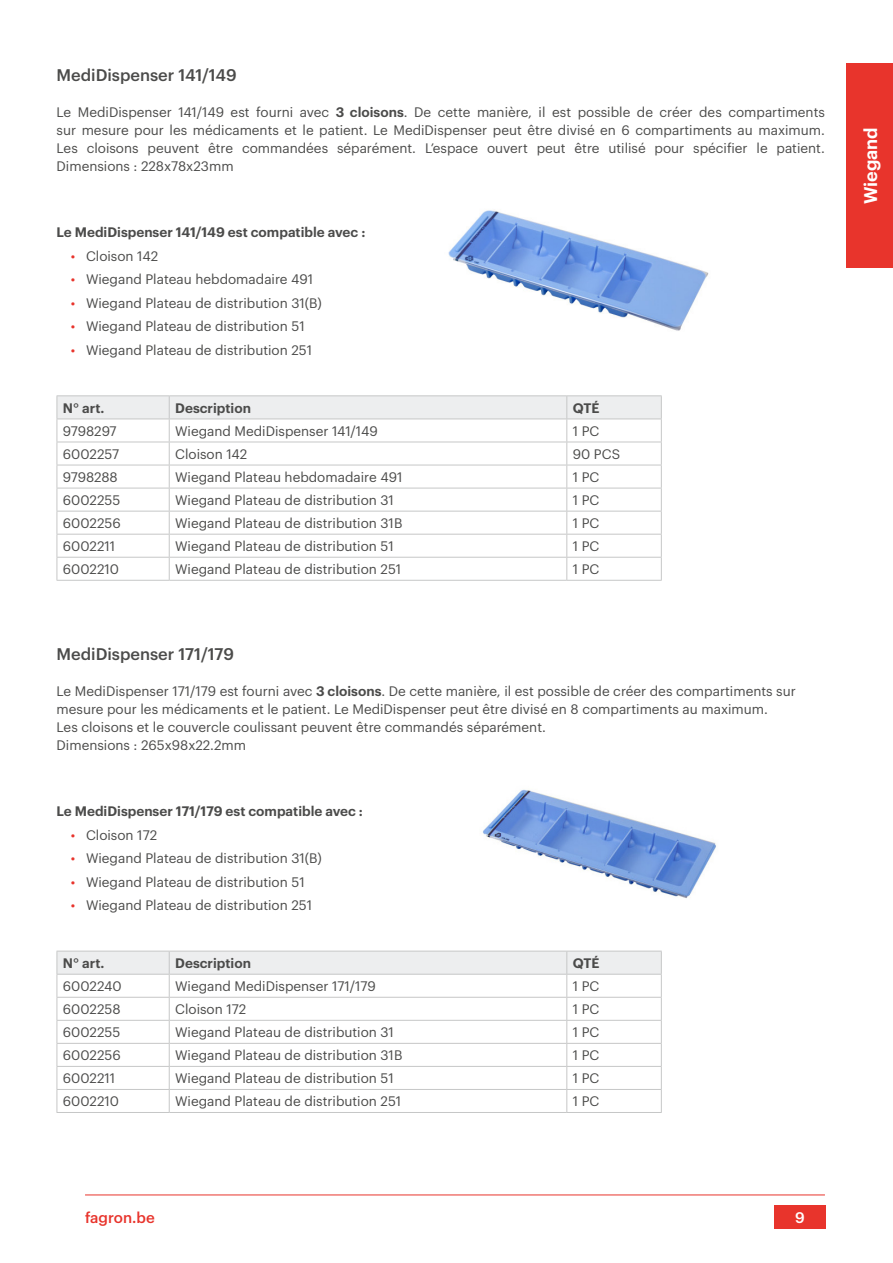
<style>
.page{position:relative;width:893px;height:1263px;background:#fff}
.page>*{position:absolute;margin:0;border:0;box-sizing:border-box;transform-origin:0 0}
.t1{font:600 18px "Graphik";color:#fff}
.t2{font:500 16.5px "Graphik";color:#4b4b4a}
.t3{font:500 15px "Graphik";color:#e8342c}
.t4{font:500 15px "Graphik";color:#fff}
.t5{font:13.5px/18px "Graphik";color:#4b4b4a;text-align:justify}
.t6{font:600 13.5px "Graphik";color:#4b4b4a}
.s1{font-weight:600}
.s2{color:#e8342c}
</style>
<div class="page">
<hr style="left:85px;top:1194px;width:740px;height:1px;background:#e8342c">
<div style="left:774px;top:1205px;width:51px;height:24px;background:#e8342c"></div>
<div style="left:846px;top:64px;width:47px;height:204px;background:#e8342c"></div>
<hr style="left:57px;top:395px;width:112px;height:1px;background:#c6c7c7">
<hr style="left:169px;top:395px;width:398px;height:1px;background:#c6c7c7">
<hr style="left:567px;top:395px;width:95px;height:1px;background:#c6c7c7">
<svg style="left:57px;top:396px;width:605px;height:184px"></svg>
<hr style="left:57px;top:580px;width:112px;height:1px;background:#c6c7c7">
<hr style="left:169px;top:580px;width:398px;height:1px;background:#c6c7c7">
<hr style="left:567px;top:580px;width:95px;height:1px;background:#c6c7c7">
<svg style="left:57px;top:951px;width:605px;height:161px"></svg>
<hr style="left:57px;top:1112px;width:112px;height:1px;background:#c6c7c7">
<hr style="left:169px;top:1112px;width:398px;height:1px;background:#c6c7c7">
<hr style="left:567px;top:1112px;width:95px;height:1px;background:#c6c7c7">
<img style="left:448px;top:210px;width:261px;height:121px">
<img style="left:482px;top:789px;width:234px;height:110px">
<p class="t2" style="left:57px;top:63px;width:182px">MediDispenser 141/149</p>
<p class="t5" style="left:57px;top:102px;width:770px">Le MediDispenser 141/149 est fourni avec <span class="s1">3 cloisons</span>. De cette manière, il est possible de créer des compartiments sur mesure pour les médicaments et le patient. Le MediDispenser peut être divisé en 6 compartiments au maximum.<br>Les cloisons peuvent être commandées séparément. L’espace ouvert peut être utilisé pour spécifier le patient.<br>Dimensions : 228x78x23mm</p>
<p class="t6" style="left:57px;top:222px;width:310px">Le MediDispenser 141/149 est compatible avec :</p>
<p class="t5" style="left:71px;top:246px;width:89px"><span class="s2">•</span> Cloison 142</p>
<p class="t5" style="left:71px;top:269px;width:244px"><span class="s2">•</span> Wiegand Plateau hebdomadaire 491</p>
<p class="t5" style="left:71px;top:293px;width:253px"><span class="s2">•</span> Wiegand Plateau de distribution 31(B)</p>
<p class="t5" style="left:71px;top:316px;width:235px"><span class="s2">•</span> Wiegand Plateau de distribution 51</p>
<p class="t5" style="left:71px;top:340px;width:243px"><span class="s2">•</span> Wiegand Plateau de distribution 251</p>
<p class="t6" style="left:63px;top:398px;width:43px">N° art.</p>
<p class="t6" style="left:175px;top:398px;width:77px">Description</p>
<p class="t6" style="left:573px;top:398px;width:28px">QTÉ</p>
<p class="t5" style="left:63px;top:421px;width:55px">9798297</p>
<p class="t5" style="left:175px;top:421px;width:204px">Wiegand MediDispenser 141/149</p>
<p class="t5" style="left:573px;top:421px;width:28px">1 PC</p>
<p class="t5" style="left:63px;top:444px;width:58px">6002257</p>
<p class="t5" style="left:175px;top:444px;width:74px">Cloison 142</p>
<p class="t5" style="left:573px;top:444px;width:49px">90 PCS</p>
<p class="t5" style="left:63px;top:467px;width:56px">9798288</p>
<p class="t5" style="left:175px;top:467px;width:229px">Wiegand Plateau hebdomadaire 491</p>
<p class="t5" style="left:573px;top:467px;width:28px">1 PC</p>
<p class="t5" style="left:63px;top:490px;width:59px">6002255</p>
<p class="t5" style="left:175px;top:490px;width:220px">Wiegand Plateau de distribution 31</p>
<p class="t5" style="left:573px;top:490px;width:28px">1 PC</p>
<p class="t5" style="left:63px;top:513px;width:59px">6002256</p>
<p class="t5" style="left:175px;top:513px;width:229px">Wiegand Plateau de distribution 31B</p>
<p class="t5" style="left:573px;top:513px;width:28px">1 PC</p>
<p class="t5" style="left:63px;top:536px;width:54px">6002211</p>
<p class="t5" style="left:175px;top:536px;width:220px">Wiegand Plateau de distribution 51</p>
<p class="t5" style="left:573px;top:536px;width:28px">1 PC</p>
<p class="t5" style="left:63px;top:559px;width:58px">6002210</p>
<p class="t5" style="left:175px;top:559px;width:228px">Wiegand Plateau de distribution 251</p>
<p class="t5" style="left:573px;top:559px;width:28px">1 PC</p>
<p class="t2" style="left:57px;top:642px;width:179px">MediDispenser 171/179</p>
<p class="t5" style="left:57px;top:681px;width:741px;text-align:left">Le MediDispenser 171/179 est fourni avec <span class="s1">3 cloisons</span>. De cette manière, il est possible de créer des compartiments sur mesure pour les médicaments et le patient. Le MediDispenser peut être divisé en 8 compartiments au maximum.<br>Les cloisons et le couvercle coulissant peuvent être commandés séparément.<br>Dimensions : 265x98x22.2mm</p>
<p class="t6" style="left:57px;top:801px;width:308px">Le MediDispenser 171/179 est compatible avec :</p>
<p class="t5" style="left:71px;top:825px;width:88px"><span class="s2">•</span> Cloison 172</p>
<p class="t5" style="left:71px;top:848px;width:253px"><span class="s2">•</span> Wiegand Plateau de distribution 31(B)</p>
<p class="t5" style="left:71px;top:872px;width:235px"><span class="s2">•</span> Wiegand Plateau de distribution 51</p>
<p class="t5" style="left:71px;top:895px;width:243px"><span class="s2">•</span> Wiegand Plateau de distribution 251</p>
<p class="t6" style="left:63px;top:953px;width:43px">N° art.</p>
<p class="t6" style="left:175px;top:953px;width:77px">Description</p>
<p class="t6" style="left:573px;top:953px;width:28px">QTÉ</p>
<p class="t5" style="left:63px;top:976px;width:60px">6002240</p>
<p class="t5" style="left:175px;top:976px;width:202px">Wiegand MediDispenser 171/179</p>
<p class="t5" style="left:573px;top:976px;width:28px">1 PC</p>
<p class="t5" style="left:63px;top:999px;width:59px">6002258</p>
<p class="t5" style="left:175px;top:999px;width:73px">Cloison 172</p>
<p class="t5" style="left:573px;top:999px;width:28px">1 PC</p>
<p class="t5" style="left:63px;top:1022px;width:59px">6002255</p>
<p class="t5" style="left:175px;top:1022px;width:220px">Wiegand Plateau de distribution 31</p>
<p class="t5" style="left:573px;top:1022px;width:28px">1 PC</p>
<p class="t5" style="left:63px;top:1045px;width:59px">6002256</p>
<p class="t5" style="left:175px;top:1045px;width:229px">Wiegand Plateau de distribution 31B</p>
<p class="t5" style="left:573px;top:1045px;width:28px">1 PC</p>
<p class="t5" style="left:63px;top:1068px;width:54px">6002211</p>
<p class="t5" style="left:175px;top:1068px;width:220px">Wiegand Plateau de distribution 51</p>
<p class="t5" style="left:573px;top:1068px;width:28px">1 PC</p>
<p class="t5" style="left:63px;top:1091px;width:58px">6002210</p>
<p class="t5" style="left:175px;top:1091px;width:228px">Wiegand Plateau de distribution 251</p>
<p class="t5" style="left:573px;top:1091px;width:28px">1 PC</p>
<h1 class="t1" style="left:857px;top:204px;width:79px;rotate:-90deg">Wiegand</h1>
<p class="t3" style="left:85px;top:1206px;width:71px">fagron.be</p>
<p class="t4" style="left:795px;top:1206px;width:11px">9</p>
</div>
